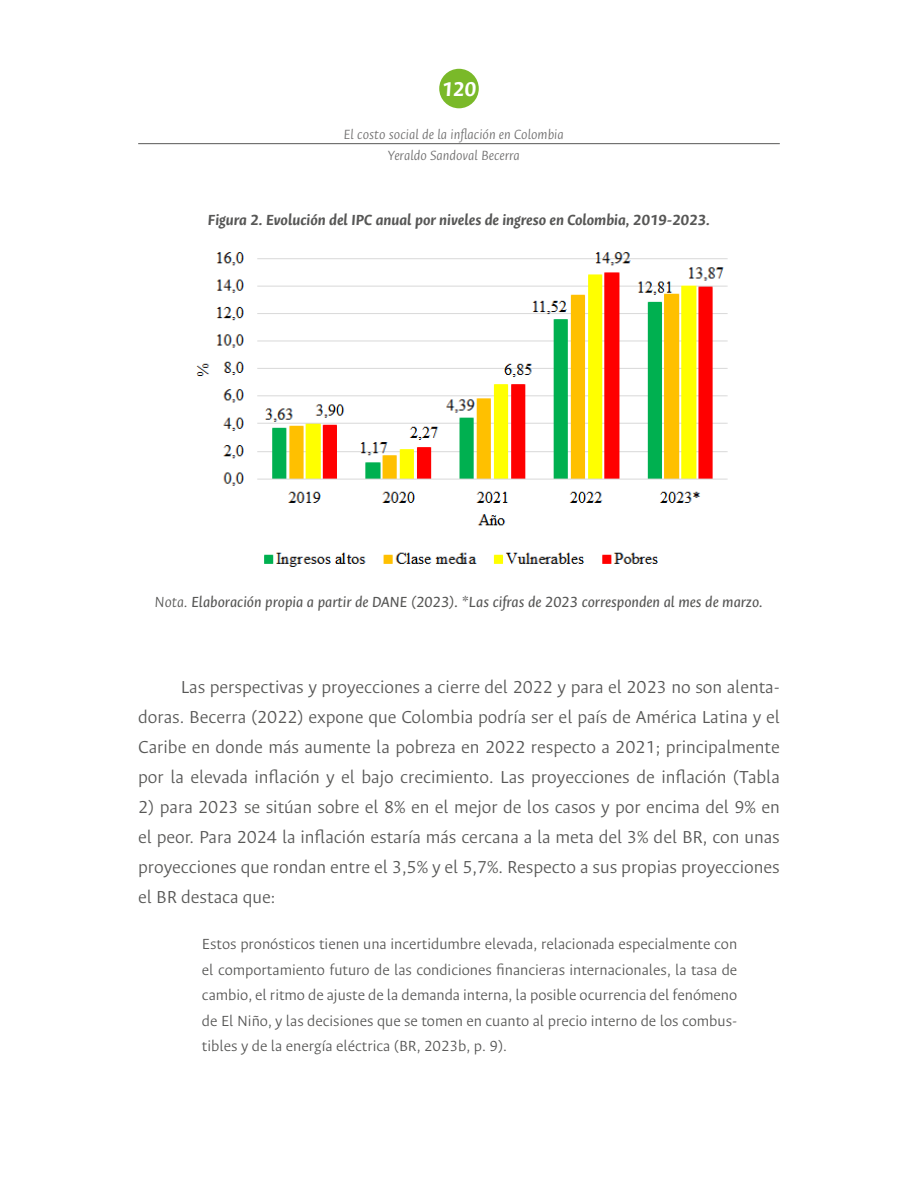
<style>
.page{position:relative;width:918px;height:1188px;background:#fff}
.page>*{position:absolute;margin:0;border:0;box-sizing:border-box;transform-origin:0 0}
.t1{font:italic 700 22.5px "Ancizar Sans";color:#fff}
.t2{font:300 19.5px/30px "Ancizar Sans";color:#575756;text-align:justify}
.t3{font:300 16.5px/25.5px "Ancizar Sans";color:#575756;text-align:justify}
.t4{font:italic 16.5px "Ancizar Sans";color:#575756}
.t5{font:italic 700 16.5px "Ancizar Sans";color:#575756}
.t6{font:italic 300 15px/21.5px "Ancizar Sans";color:#706f6f;text-align:center}
.s1{font-weight:300}
</style>
<div class="page">
<hr style="left:138px;top:143px;width:642px;height:1px;background:#575756">
<div style="left:439px;top:69px;width:40px;height:39px;background:#7ab929;border-radius:50%"></div>
<img style="left:196px;top:252px;width:532px;height:315px">
<p class="t1" style="left:442px;top:75px;width:36px">120</p>
<p class="t6" style="left:344px;top:124px;width:222px">El costo social de la inflación en Colombia<br>Yeraldo Sandoval Becerra</p>
<p class="t5" style="left:208px;top:210px;width:504px">Figura 2. Evolución del IPC anual por niveles de ingreso en Colombia, 2019-2023.</p>
<p class="t4" style="left:155px;top:592px;width:610px"><span class="s1">Nota.</span> Elaboración propia a partir de DANE (2023). *Las cifras de 2023 corresponden al mes de marzo.</p>
<p class="t2" style="left:138px;top:672px;width:643px;text-indent:43px">Las perspectivas y proyecciones a cierre del 2022 y para el 2023 no son alenta&shy;doras. Becerra (2022) expone que Colombia podría ser el país de América Latina y el Caribe en donde más aumente la pobreza en 2022 respecto a 2021; principalmente por la elevada inflación y el bajo crecimiento. Las proyecciones de inflación (Tabla</p>
<p class="t2" style="left:138px;top:792px;width:643px">2) para 2023 se sitúan sobre el 8% en el mejor de los casos y por encima del 9% en el peor. Para 2024 la inflación estaría más cercana a la meta del 3% del BR, con unas proyecciones que rondan entre el 3,5% y el 5,7%. Respecto a sus propias proyecciones el BR destaca que:</p>
<p class="t3" style="left:202px;top:932px;width:537px">Estos pronósticos tienen una incertidumbre elevada, relacionada especialmente con el comportamiento futuro de las condiciones financieras internacionales, la tasa de cambio, el ritmo de ajuste de la demanda interna, la posible ocurrencia del fenómeno de El Niño, y las decisiones que se tomen en cuanto al precio interno de los combus&shy;tibles y de la energía eléctrica (BR, 2023b, p. 9).</p>
</div>
